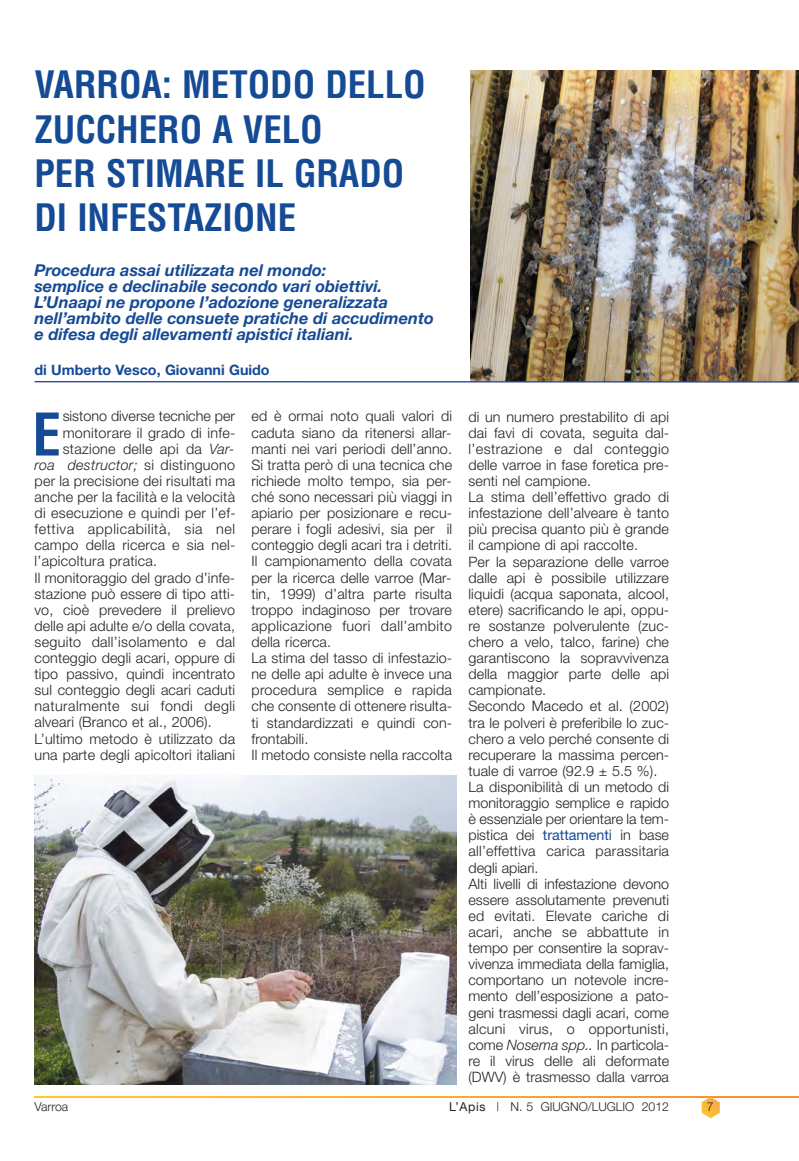
<style>
.page{position:relative;width:799px;height:1161px;background:#fff}
.page>*{position:absolute;margin:0;border:0;box-sizing:border-box;transform-origin:0 0}
.t1{font:700 condensed 57.3px "Helvetica";color:#154a95}
.t2{font:700 condensed 36.9px/44.2px "Helvetica";color:#154a95}
.t3{font:italic 700 16.35px/16px "Helvetica Neue";color:#154a95}
.t4{font:300 14.4px/16px "Helvetica Neue";letter-spacing:.01em;color:#232122}
.t5{font:700 14.4px "Helvetica Neue";color:#154a95}
.t6{font:italic 300 14.4px "Helvetica Neue";letter-spacing:.02em;color:#232122}
.t7{font:300 14.4px "Helvetica Neue";letter-spacing:.04em;color:#232122}
.t8{font:300 14.4px "Helvetica Neue";letter-spacing:.03em;color:#232122}
.t9{font:300 12.3px "Helvetica Neue";color:#232122}
.s1{font-weight:400;color:#154a95}
.s2{font-style:italic}
.s3{font-style:normal}
.s4{font-weight:400}
</style>
<div class="page">
<img style="left:35px;top:1096px;width:764px;height:1px">
<img style="left:702px;top:1097px;width:18px;height:21px">
<img style="left:471px;top:71px;width:328px;height:310px">
<hr style="left:34px;top:381px;width:765px;height:2px;background:#2c4993">
<img style="left:35px;top:775px;width:421px;height:309px">
<h2 class="t2" style="left:35px;top:62px;width:393px">VARROA: METODO DELLO<br>ZUCCHERO A VELO<br>PER STIMARE IL GRADO<br>DI INFESTAZIONE</h2>
<p class="t3" style="left:35px;top:262px;width:401px">Procedura assai utilizzata nel mondo:<br>semplice e declinabile secondo vari obiettivi.<br>L’Unaapi ne propone l’adozione generalizzata nell’ambito delle consuete pratiche di accudimento e difesa degli allevamenti apistici italiani.</p>
<p class="t5" style="left:35px;top:361px;width:237px">di Umberto Vesco, Giovanni Guido</p>
<h1 class="t1" style="left:32px;top:400px;width:30px">E</h1>
<p class="t4" style="left:251px;top:408px;width:202px">ed è ormai noto quali valori di caduta siano da ritenersi allar&shy;manti nei vari periodi dell’anno.<br>Si tratta però di una tecnica che richiede molto tempo, sia per&shy;ché sono necessari più viaggi in apiario per posizionare e recu&shy;perare i fogli adesivi, sia per il conteggio degli acari tra i detriti.<br>Il campionamento della covata per la ricerca delle varroe (Mar&shy;tin, 1999) d’altra parte risulta troppo indaginoso per trovare applicazione fuori dall’ambito della ricerca.<br>La stima del tasso di infestazio&shy;ne delle api adulte è invece una procedura semplice e rapida che consente di ottenere risulta&shy;ti standardizzati e quindi con&shy;frontabili.<br>Il metodo consiste nella raccolta</p>
<p class="t4" style="left:468px;top:408px;width:202px">di un numero prestabilito di api dai favi di covata, seguita dal&shy;l’estrazione e dal conteggio delle varroe in fase foretica pre&shy;senti nel campione.<br>La stima dell’effettivo grado di infestazione dell’alveare è tanto più precisa quanto più è grande il campione di api raccolte.<br>Per la separazione delle varroe dalle api è possibile utilizzare liquidi (acqua saponata, alcool, etere) sacrificando le api, oppu&shy;re sostanze polverulente (zuc&shy;chero a velo, talco, farine) che garantiscono la sopravvivenza della maggior parte delle api campionate.<br>Secondo Macedo et al. (2002) tra le polveri è preferibile lo zuc&shy;chero a velo perché consente di recuperare la massima percen&shy;tuale di varroe (92.9 ± 5.5 %).<br>La disponibilità di un metodo di monitoraggio semplice e rapido è essenziale per orientare la tem&shy;pistica dei <span class="s1">trattamenti</span> in base all’effettiva carica parassitaria degli apiari.<br>Alti livelli di infestazione devono essere assolutamente prevenuti ed evitati. Elevate cariche di acari, anche se abbattute in tempo per consentire la soprav&shy;vivenza immediata della famiglia, comportano un notevole incre&shy;mento dell’esposizione a pato&shy;geni trasmessi dagli acari, come alcuni virus, o opportunisti, come <span class="s2">Nosema spp..</span> In particola&shy;re il virus delle ali deformate (DWV) è trasmesso dalla varroa</p>
<p class="t4" style="left:63px;top:408px;width:174px">sistono diverse tecniche per</p>
<p class="t4" style="left:63px;top:424px;width:174px">monitorare il grado di infe-</p>
<p class="t4" style="left:63px;top:440px;width:173px">stazione delle api da <span class="s2">Var-</span></p>
<p class="t6" style="left:35px;top:456px;width:202px">roa destructor; <span class="s3">si distinguono</span></p>
<p class="t4" style="left:35px;top:472px;width:202px">per la precisione dei risultati ma</p>
<p class="t4" style="left:35px;top:488px;width:202px">anche per la facilità e la velocità</p>
<p class="t4" style="left:35px;top:505px;width:203px">di esecuzione e quindi per l’ef-</p>
<p class="t7" style="left:35px;top:520px;width:202px">fettiva applicabilità, sia nel</p>
<p class="t4" style="left:35px;top:537px;width:202px">campo della ricerca e sia nel-</p>
<p class="t4" style="left:35px;top:553px;width:124px">l’apicoltura pratica.</p>
<p class="t4" style="left:35px;top:569px;width:202px">Il monitoraggio del grado d’infe-</p>
<p class="t4" style="left:35px;top:585px;width:202px">stazione può essere di tipo atti-</p>
<p class="t4" style="left:35px;top:601px;width:202px">vo, cioè prevedere il prelievo</p>
<p class="t4" style="left:35px;top:617px;width:202px">delle api adulte e/o della covata,</p>
<p class="t4" style="left:35px;top:633px;width:202px">seguito dall’isolamento e dal</p>
<p class="t4" style="left:35px;top:650px;width:202px">conteggio degli acari, oppure di</p>
<p class="t4" style="left:35px;top:666px;width:202px">tipo passivo, quindi incentrato</p>
<p class="t4" style="left:35px;top:682px;width:202px">sul conteggio degli acari caduti</p>
<p class="t8" style="left:35px;top:697px;width:202px">naturalmente sui fondi degli</p>
<p class="t4" style="left:35px;top:714px;width:179px">alveari (Branco et al., 2006).</p>
<p class="t4" style="left:35px;top:730px;width:202px">L’ultimo metodo è utilizzato da</p>
<p class="t4" style="left:35px;top:746px;width:202px">una parte degli apicoltori italiani</p>
<p class="t9" style="left:35px;top:1099px;width:35px">Varroa</p>
<p class="t9" style="left:449px;top:1099px;width:222px"><span class="s4">L’Apis</span> | N. 5 GIUGNO/LUGLIO 2012</p>
<p class="t9" style="left:707px;top:1099px;width:8px">7</p>
</div>
